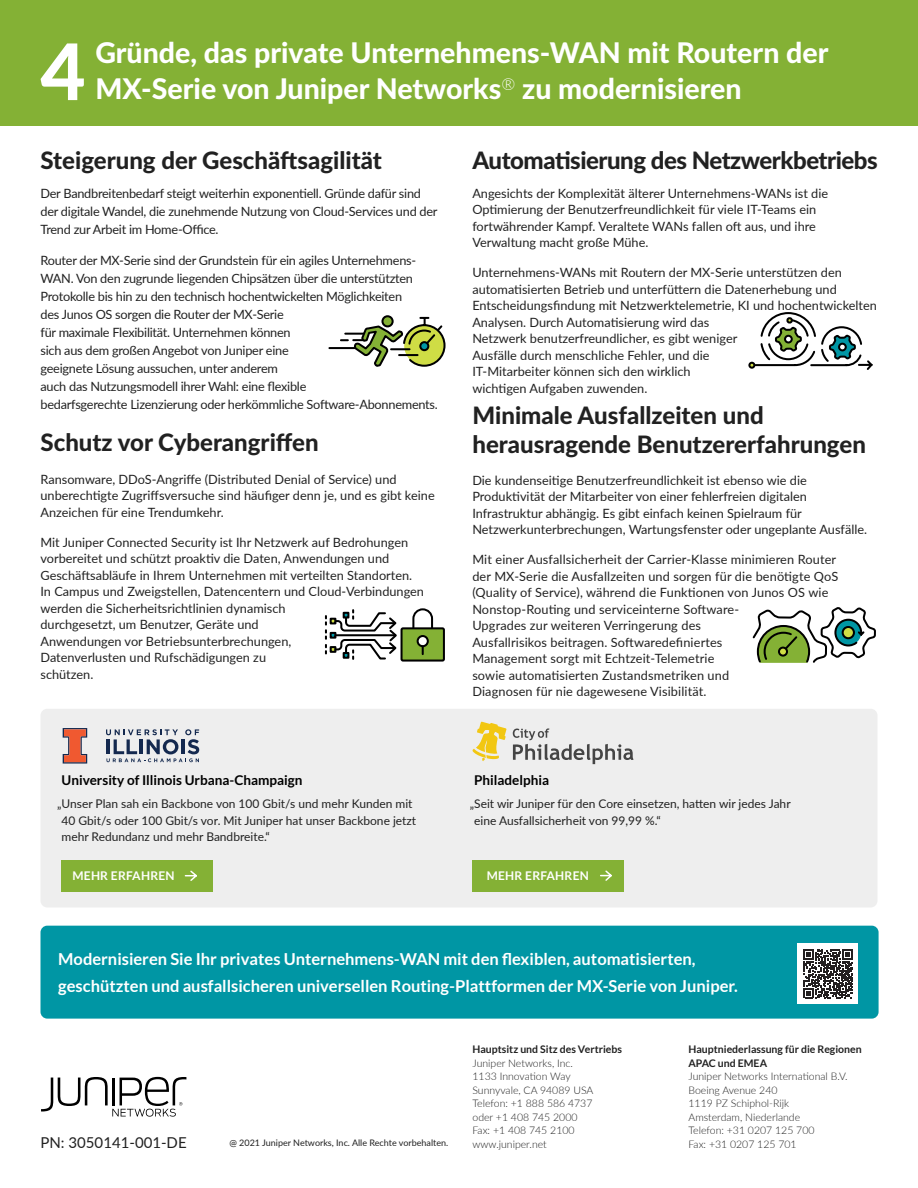
<style>
.page{position:relative;width:918px;height:1188px;background:#fff}
.page>*{position:absolute;margin:0;border:0;box-sizing:border-box;transform-origin:0 0}
.Intro_Paragraph{font:800 78px "Lato";color:#fff}
.Section_Title{font:800 28.5px/36px "Lato";color:#fff}
.Intro_Paragraph-2{font:800 24px/28.8px "Lato";color:#212121}
.Intro_Paragraph-3{font:800 24px "Lato";letter-spacing:-.02em;color:#212121}
.Intro_Paragraph-4{font:700 16.5px/27px "Lato";color:#fff}
.t1{font:15px "Lato";color:#212121}
.Intro_Paragraph-5{font:700 13.5px "Lato";color:#000}
.Intro_Paragraph-6{font:12.75px/16.5px "Lato";color:#212121}
.Intro_Paragraph-7{font:12.75px/18px "Lato";letter-spacing:-.02em;color:#212121}
.Intro_Paragraph-8{font:12px/16.5px "Lato";color:#212121}
.Intro_Paragraph-9{font:700 12px "Lato";letter-spacing:.02em;color:#fff}
.t2{font:300 10.5px/13.5px "Lato";color:#212121}
.t3{font:700 10.5px/13.5px "Lato";color:#212121}
.t4{font:9px "Lato";color:#212121}
</style>
<div class="page">
<div style="left:0;top:0;width:918px;height:125px;background:#84b135"></div>
<div style="left:40px;top:926px;width:839px;height:93px;background:#0096a4;border-radius:7px"></div>
<div style="left:40px;top:709px;width:838px;height:198px;background:#eee;border-radius:7px"></div>
<svg style="left:41px;top:1077px;width:145px;height:40px"></svg>
<svg style="left:63px;top:728px;width:24px;height:36px"></svg>
<svg style="left:106px;top:729px;width:93px;height:33px"></svg>
<svg style="left:513px;top:728px;width:121px;height:36px"></svg>
<svg style="left:472px;top:721px;width:35px;height:40px"></svg>
<div style="left:62px;top:860px;width:151px;height:31px;background:#84b135"></div>
<svg style="left:184px;top:870px;width:13px;height:11px"></svg>
<div style="left:472px;top:860px;width:152px;height:31px;background:#84b135"></div>
<div style="left:797px;top:943px;width:61px;height:61px;background:#fff"></div>
<svg style="left:804px;top:949px;width:49px;height:49px"></svg>
<svg style="left:600px;top:870px;width:12px;height:11px"></svg>
<div style="left:402px;top:628px;width:42px;height:33px;background:#84b135"></div>
<div style="left:401px;top:627px;width:44px;height:35px;border:2px solid #000"></div>
<svg style="left:411px;top:608px;width:23px;height:22px"></svg>
<div style="left:418px;top:636px;width:10px;height:10px;background:#fff;border-radius:50%"></div>
<div style="left:417px;top:635px;width:12px;height:12px;border:2px solid #000;border-radius:50%"></div>
<svg style="left:422px;top:646px;width:2px;height:8px"></svg>
<svg style="left:324px;top:609px;width:73px;height:51px"></svg>
<hr style="left:329px;top:347px;width:26px;height:2px;background:#000">
<div style="left:381px;top:315px;width:13px;height:12px;border:2px solid #000;border-radius:50%"></div>
<svg style="left:341px;top:316px;width:105px;height:51px"></svg>
<div style="left:748px;top:362px;width:7px;height:7px;border:2px solid #000;border-radius:50%"></div>
<svg style="left:749px;top:312px;width:127px;height:351px"></svg>
<p class="Intro_Paragraph" style="left:40px;top:14px;width:47px">4</p>
<p class="Section_Title" style="left:95px;top:34px;width:735px">Gründe, das private Unternehmens-WAN mit Routern der<br>MX-Serie von Juniper Networks<sup>®</sup> zu modernisieren</p>
<p class="Intro_Paragraph-2" style="left:40px;top:145px;width:343px">Steigerung der Geschäftsagilität</p>
<p class="Intro_Paragraph-7" style="left:40px;top:184px;width:399px">Der Bandbreitenbedarf steigt weiterhin exponentiell. Gründe dafür sind der digitale Wandel, die zunehmende Nutzung von Cloud-Services und der<br>Trend zur Arbeit im Home-Office.</p>
<p class="Intro_Paragraph-7" style="left:40px;top:251px;width:399px">Router der MX-Serie sind der Grundstein für ein agiles Unternehmens-WAN. Von den zugrunde liegenden Chipsätzen über die unterstützten Protokolle bis hin zu den technisch hochentwickelten Möglichkeiten<br>des Junos OS sorgen die Router der MX-Serie<br>für maximale Flexibilität. Unternehmen können<br>sich aus dem großen Angebot von Juniper eine<br>geeignete Lösung aussuchen, unter anderem<br>auch das Nutzungsmodell ihrer Wahl: eine flexible<br>bedarfsgerechte Lizenzierung oder herkömmliche Software-Abonnements.</p>
<p class="Intro_Paragraph-2" style="left:40px;top:427px;width:280px">Schutz vor Cyberangriffen</p>
<p class="Intro_Paragraph-6" style="left:40px;top:470px;width:396px">Ransomware, DDoS-Angriffe (Distributed Denial of Service) und unberechtigte Zugriffsversuche sind häufiger denn je, und es gibt keine<br>Anzeichen für eine Trendumkehr.</p>
<p class="Intro_Paragraph-6" style="left:40px;top:533px;width:385px">Mit Juniper Connected Security ist Ihr Netzwerk auf Bedrohungen vorbereitet und schützt proaktiv die Daten, Anwendungen und Geschäftsabläufe in Ihrem Unternehmen mit verteilten Standorten.<br>In Campus und Zweigstellen, Datencentern und Cloud-Verbindungen werden die Sicherheitsrichtlinien dynamisch<br>durchgesetzt, um Benutzer, Geräte und<br>Anwendungen vor Betriebsunterbrechungen,<br>Datenverlusten und Rufschädigungen zu<br>schützen.</p>
<p class="Intro_Paragraph-3" style="left:472px;top:143px;width:407px">Automatisierung des Netzwerkbetriebs</p>
<p class="Intro_Paragraph-6" style="left:472px;top:184px;width:357px">Angesichts der Komplexität älterer Unternehmens-WANs ist die Optimierung der Benutzerfreundlichkeit für viele IT-Teams ein fortwährender Kampf. Veraltete WANs fallen oft aus, und ihre Verwaltung macht große Mühe.</p>
<p class="Intro_Paragraph-6" style="left:472px;top:264px;width:406px">Unternehmens-WANs mit Routern der MX-Serie unterstützen den automatisierten Betrieb und unterfüttern die Datenerhebung und Entscheidungsfindung mit Netzwerktelemetrie, KI und hochentwickelten Analysen. Durch Automatisierung wird das<br>Netzwerk benutzerfreundlicher, es gibt weniger<br>Ausfälle durch menschliche Fehler, und die<br>IT-Mitarbeiter können sich den wirklich<br>wichtigen Aufgaben zuwenden.</p>
<p class="Intro_Paragraph-2" style="left:472px;top:400px;width:395px">Minimale Ausfallzeiten und herausragende Benutzererfahrungen</p>
<p class="Intro_Paragraph-6" style="left:472px;top:471px;width:396px">Die kundenseitige Benutzerfreundlichkeit ist ebenso wie die Produktivität der Mitarbeiter von einer fehlerfreien digitalen Infrastruktur abhängig. Es gibt einfach keinen Spielraum für Netzwerkunterbrechungen, Wartungsfenster oder ungeplante Ausfälle.</p>
<p class="Intro_Paragraph-6" style="left:472px;top:551px;width:367px">Mit einer Ausfallsicherheit der Carrier-Klasse minimieren Router der MX-Serie die Ausfallzeiten und sorgen für die benötigte QoS (Quality of Service), während die Funktionen von Junos OS wie Nonstop-Routing und serviceinterne Software-<br>Upgrades zur weiteren Verringerung des<br>Ausfallrisikos beitragen. Softwaredefiniertes<br>Management sorgt mit Echtzeit-Telemetrie<br>sowie automatisierten Zustandsmetriken und<br>Diagnosen für nie dagewesene Visibilität.</p>
<p class="Intro_Paragraph-5" style="left:62px;top:773px;width:242px">University of Illinois Urbana-Champaign</p>
<p class="Intro_Paragraph-5" style="left:474px;top:773px;width:77px">Philadelphia</p>
<p class="Intro_Paragraph-8" style="left:62px;top:795px;width:356px;text-indent:-4px">„Unser Plan sah ein Backbone von 100 Gbit/s und mehr Kunden mit<br>40 Gbit/s oder 100 Gbit/s vor. Mit Juniper hat unser Backbone jetzt mehr Redundanz und mehr Bandbreite.“</p>
<p class="Intro_Paragraph-8" style="left:474px;top:795px;width:318px;text-indent:-4px">„Seit wir Juniper für den Core einsetzen, hatten wir jedes Jahr eine Ausfallsicherheit von 99,99 %.“</p>
<p class="Intro_Paragraph-9" style="left:73px;top:869px;width:104px">MEHR ERFAHREN</p>
<p class="Intro_Paragraph-9" style="left:487px;top:869px;width:104px">MEHR ERFAHREN</p>
<p class="Intro_Paragraph-4" style="left:58px;top:945px;width:681px">Modernisieren Sie Ihr privates Unternehmens-WAN mit den flexiblen, automatisierten, geschützten und ausfallsicheren universellen Routing-Plattformen der MX-Serie von Juniper.</p>
<p class="t1" style="left:40px;top:1131px;width:148px">PN: 3050141-001-DE</p>
<p class="t4" style="left:230px;top:1137px;width:220px">@ 2021 Juniper Networks, Inc. Alle Rechte vorbehalten.</p>
<p class="t3" style="left:472px;top:1043px;width:151px">Hauptsitz und Sitz des Vertriebs</p>
<p class="t2" style="left:472px;top:1056px;width:102px">Juniper Networks, Inc.</p>
<p class="t2" style="left:472px;top:1069px;width:122px">1133 Innovation Way<br>Sunnyvale, CA 94089 USA</p>
<p class="t2" style="left:472px;top:1096px;width:121px">Telefon: +1 888 586 4737</p>
<p class="t2" style="left:472px;top:1110px;width:107px">oder +1 408 745 2000</p>
<p class="t2" style="left:472px;top:1123px;width:104px">Fax: +1 408 745 2100</p>
<p class="t2" style="left:472px;top:1137px;width:76px">www.juniper.net</p>
<p class="t3" style="left:688px;top:1043px;width:175px">Hauptniederlassung für die Regionen<br>APAC und EMEA</p>
<p class="t2" style="left:688px;top:1069px;width:161px">Juniper Networks International B.V.</p>
<p class="t2" style="left:688px;top:1083px;width:91px">Boeing Avenue 240</p>
<p class="t2" style="left:688px;top:1096px;width:102px">1119 PZ Schiphol-Rijk</p>
<p class="t2" style="left:688px;top:1110px;width:113px">Amsterdam, Niederlande</p>
<p class="t2" style="left:688px;top:1123px;width:128px">Telefon: +31 0207 125 700</p>
<p class="t2" style="left:688px;top:1137px;width:110px">Fax: +31 0207 125 701</p>
</div>
